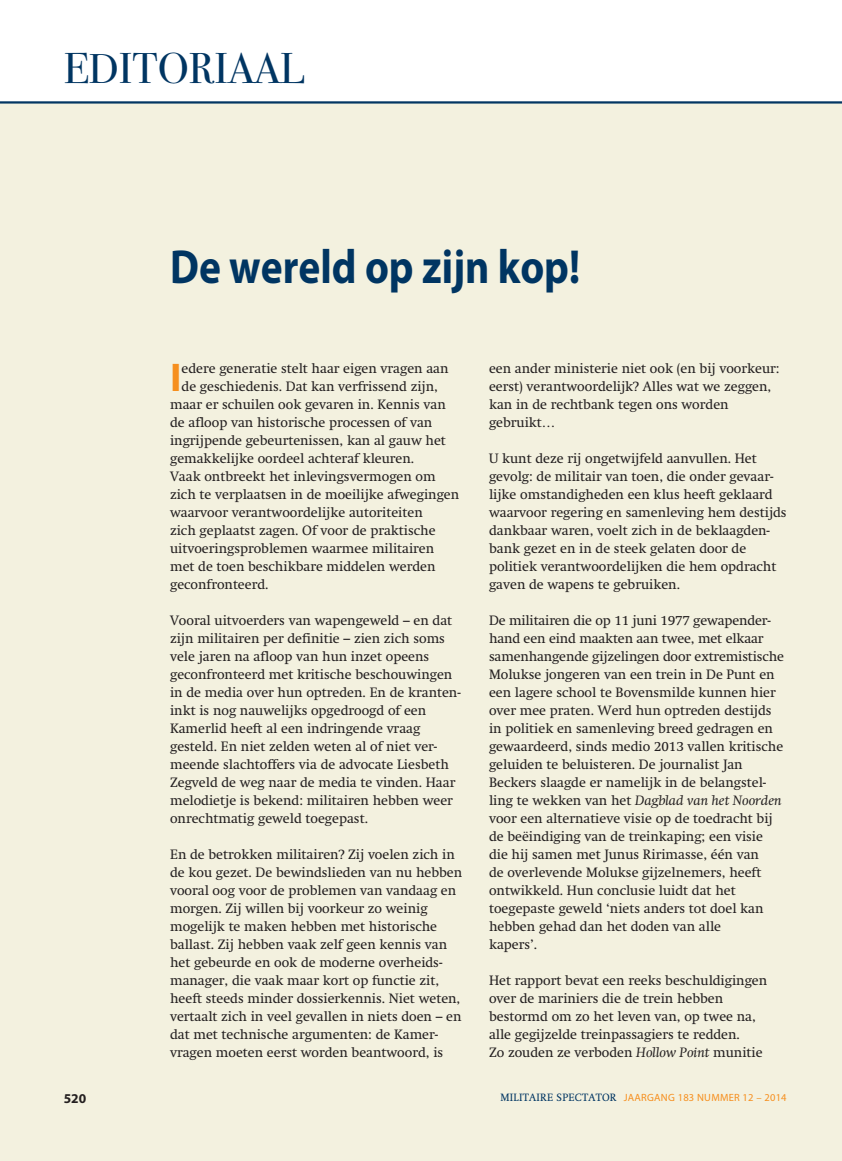
<style>
.page{position:relative;width:842px;height:1161px;background:#fff}
.page>*{position:absolute;margin:0;border:0;box-sizing:border-box;transform-origin:0 0}
.t1{font:700 48px "Myriad Pro";color:#003562;scale:.87 1}
.t2{font:45px "Bodoni Seventytwo EF";color:#003562}
.t3{font:700 40.2px "Myriad Pro";color:#f68f1e}
.t4{font:13.5px/18px "Swift";color:#231f20}
.t5{font:700 13.5px "Myriad Pro";color:#231f20}
.t6{font:10.5px "Myriad Pro";letter-spacing:.025em;color:#f68f1e}
.s1{font-style:italic}
.s2{font-family:"Swift";color:#003562}
</style>
<div class="page">
<div style="left:0;top:102px;width:842px;height:1059px;background:#f3f1df"></div>
<hr style="left:0;top:102px;width:842px;height:2px;background:#003562">
<hr style="left:0;top:101px;width:842px;height:2px;background:#003562">
<h2 class="t2" style="left:64px;top:42px;width:242px">EDITORIAAL</h2>
<h1 class="t1" style="left:170px;top:240px;width:473px">De wereld op zijn kop!</h1>
<h3 class="t3" style="left:170px;top:355px;width:13px">I</h3>
<p class="t4" style="left:182px;top:359px;width:268px">edere generatie stelt haar eigen vragen aan</p>
<p class="t4" style="left:182px;top:377px;width:258px">de geschiedenis. Dat kan verfrissend zijn,</p>
<p class="t4" style="left:170px;top:395px;width:277px">maar er schuilen ook gevaren in. Kennis van</p>
<p class="t4" style="left:170px;top:413px;width:264px">de afloop van historische processen of van</p>
<p class="t4" style="left:170px;top:431px;width:277px">ingrijpende gebeurtenissen, kan al gauw het</p>
<p class="t4" style="left:170px;top:449px;width:246px">gemakkelijke oordeel achteraf kleuren.</p>
<p class="t4" style="left:170px;top:467px;width:267px">Vaak ontbreekt het inlevingsvermogen om</p>
<p class="t4" style="left:170px;top:485px;width:291px">zich te verplaatsen in de moeilijke afwegingen</p>
<p class="t4" style="left:170px;top:503px;width:254px">waarvoor verantwoordelijke autoriteiten</p>
<p class="t4" style="left:170px;top:521px;width:267px">zich geplaatst zagen. Of voor de praktische</p>
<p class="t4" style="left:170px;top:539px;width:266px">uitvoeringsproblemen waarmee militairen</p>
<p class="t4" style="left:170px;top:557px;width:267px">met de toen beschikbare middelen werden</p>
<p class="t4" style="left:170px;top:575px;width:100px">geconfronteerd.</p>
<p class="t4" style="left:170px;top:611px;width:292px">Vooral uitvoerders van wapengeweld – en dat zijn militairen per definitie – zien zich soms vele jaren na afloop van hun inzet opeens geconfronteerd met kritische beschouwingen in de media over hun optreden. En de kranten&shy;inkt is nog nauwelijks opgedroogd of een Kamerlid heeft al een indringende vraag gesteld. En niet zelden weten al of niet ver&shy;meende slachtoffers via de advocate Liesbeth Zegveld de weg naar de media te vinden. Haar melodietje is bekend: militairen hebben weer onrechtmatig geweld toegepast.</p>
<p class="t4" style="left:170px;top:845px;width:294px">En de betrokken militairen? Zij voelen zich in de kou gezet. De bewindslieden van nu hebben vooral oog voor de problemen van vandaag en morgen. Zij willen bij voorkeur zo weinig mogelijk te maken hebben met historische ballast. Zij hebben vaak zelf geen kennis van het gebeurde en ook de moderne overheids&shy;manager, die vaak maar kort op functie zit, heeft steeds minder dossierkennis. Niet weten, vertaalt zich in veel gevallen in niets doen – en dat met technische argumenten: de Kamer&shy;vragen moeten eerst worden beantwoord, is</p>
<p class="t4" style="left:489px;top:359px;width:292px">een ander ministerie niet ook (en bij voorkeur: eerst) verantwoordelijk? Alles wat we zeggen, kan in de rechtbank tegen ons worden gebruikt…</p>
<p class="t4" style="left:489px;top:449px;width:299px">U kunt deze rij ongetwijfeld aanvullen. Het gevolg: de militair van toen, die onder gevaar&shy;lijke omstandigheden een klus heeft geklaard waarvoor regering en samenleving hem destijds dankbaar waren, voelt zich in de beklaagden&shy;bank gezet en in de steek gelaten door de politiek verantwoordelijken die hem opdracht gaven de wapens te gebruiken.</p>
<p class="t4" style="left:489px;top:611px;width:296px">De militairen die op 11 juni 1977 gewapender&shy;hand een eind maakten aan twee, met elkaar samenhangende gijzelingen door extremistische Molukse jongeren van een trein in De Punt en een lagere school te Bovensmilde kunnen hier over mee praten. Werd hun optreden destijds in politiek en samenleving breed gedragen en gewaardeerd, sinds medio 2013 vallen kritische geluiden te beluisteren. De journalist Jan Beckers slaagde er namelijk in de belangstel&shy;ling te wekken van het <span class="s1">Dagblad van het Noorden </span>voor een alternatieve visie op de toedracht bij de beëindiging van de treinkaping; een visie die hij samen met Junus Ririmasse, één van<br>de overlevende Molukse gijzelnemers, heeft ontwikkeld. Hun conclusie luidt dat het toegepaste geweld ‘niets anders tot doel kan hebben gehad dan het doden van alle<br>kapers’.</p>
<p class="t4" style="left:489px;top:971px;width:280px">Het rapport bevat een reeks beschuldigingen over de mariniers die de trein hebben bestormd om zo het leven van, op twee na, alle gegijzelde treinpassagiers te redden.<br>Zo zouden ze verboden <span class="s1">Hollow Point</span> munitie</p>
<p class="t5" style="left:64px;top:1091px;width:24px">520</p>
<p class="t6" style="left:500px;top:1091px;width:288px"><span class="s2">MILITAIRE SPECTATOR</span> JAARGANG 183 NUMMER 12 – 2014</p>
</div>
